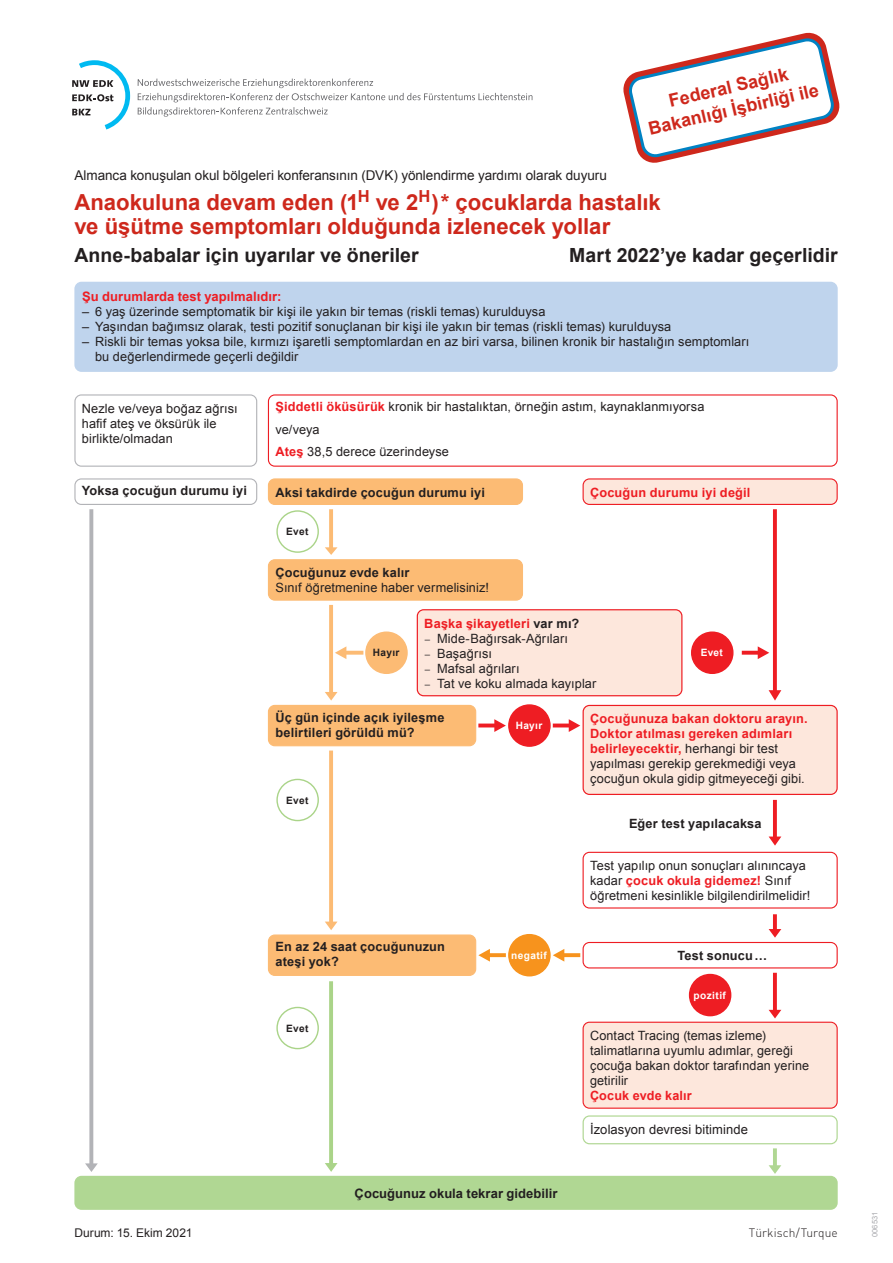
<style>
.page{position:relative;width:893px;height:1263px;background:#fff}
.page>*{position:absolute;margin:0;border:0;box-sizing:border-box;transform-origin:0 0}
.t1{font:700 22.2px/24px "Arial";color:#ce281c}
.t2{font:700 19.5px "Arial";color:#231f20}
.t3{font:700 18px/22.5px "Arial";color:#ce281c;text-align:center}
.t4{font:13.5px "Arial";letter-spacing:-.005em;color:#231f20}
.t5{font:700 13.05px "Arial";letter-spacing:.005em;color:#ee1d23}
.t6{font:700 13.05px "Arial";letter-spacing:.005em;color:#231f20}
.t7{font:13.05px "Arial";letter-spacing:.005em;color:#231f20}
.t8{font:12.75px/15px "Arial";letter-spacing:.01em;color:#231f20}
.t9{font:700 12.75px/15px "Arial";letter-spacing:.015em;color:#231f20}
.t10{font:700 12.75px "Arial";letter-spacing:.015em;color:#ee1d23}
.t11{font:12px "Arial";color:#231f20}
.t12{font:300 12px "DINOT";letter-spacing:.005em;color:#231f20}
.t13{font:700 10.2px "Arial";letter-spacing:.04em;color:#fff}
.t14{font:700 10.2px "Arial";letter-spacing:.025em;color:#231f20}
.t15{font:7.5px "Arial";color:#a8a9ad}
.s1{font-weight:700;color:#ee1d23}
.s2{color:#231f20}
.s3{font-family:"Minion Pro"}
</style>
<div class="page">
<svg style="left:72px;top:60px;width:460px;height:70px"></svg>
<div style="left:75px;top:282px;width:762px;height:89px;background:#bfd4ed;border-radius:6px"></div>
<div style="left:74px;top:282px;width:764px;height:90px;border:2px solid #bfd4ed;border-radius:6px"></div>
<div style="left:268px;top:394px;width:570px;height:73px;border:1px solid #ee1d23;border-radius:6px"></div>
<div style="left:74px;top:394px;width:183px;height:73px;border:1px solid #b2b3b7;border-radius:6px"></div>
<svg style="left:623px;top:32px;width:217px;height:131px"></svg>
<div style="left:75px;top:1176px;width:762px;height:33px;background:#b0d793;border-radius:6px"></div>
<div style="left:74px;top:1176px;width:764px;height:34px;border:2px solid #b0d793;border-radius:6px"></div>
<div style="left:268px;top:560px;width:254px;height:40px;background:#fcbb74;border-radius:6px"></div>
<div style="left:268px;top:559px;width:255px;height:42px;border:1px solid #fcbb74;border-radius:6px"></div>
<div style="left:268px;top:479px;width:254px;height:25px;background:#fcbb74;border-radius:6px"></div>
<div style="left:268px;top:478px;width:255px;height:27px;border:1px solid #fcbb74;border-radius:6px"></div>
<div style="left:74px;top:478px;width:183px;height:27px;border:1px solid #b2b3b7;border-radius:6px"></div>
<div style="left:583px;top:479px;width:254px;height:25px;background:#fde7dc;border-radius:6px"></div>
<div style="left:583px;top:478px;width:255px;height:27px;border:1px solid #ee1d23;border-radius:6px"></div>
<div style="left:268px;top:705px;width:208px;height:41px;background:#fcbb74;border-radius:6px"></div>
<div style="left:268px;top:705px;width:208px;height:41px;border:1px solid #fcbb74;border-radius:6px"></div>
<div style="left:268px;top:935px;width:208px;height:40px;background:#fcbb74;border-radius:6px"></div>
<div style="left:268px;top:934px;width:208px;height:42px;border:1px solid #fcbb74;border-radius:6px"></div>
<div style="left:583px;top:1115px;width:255px;height:29px;border:1px solid #b0d793;border-radius:6px"></div>
<div style="left:583px;top:1022px;width:254px;height:86px;background:#fde7dc;border-radius:6px"></div>
<div style="left:583px;top:1022px;width:255px;height:87px;border:1px solid #ee1d23;border-radius:6px"></div>
<div style="left:583px;top:852px;width:255px;height:56px;border:1px solid #ee1d23;border-radius:6px"></div>
<div style="left:583px;top:942px;width:255px;height:26px;border:1px solid #ee1d23;border-radius:6px"></div>
<svg style="left:325px;top:750px;width:13px;height:180px"></svg>
<svg style="left:325px;top:981px;width:13px;height:191px"></svg>
<svg style="left:325px;top:509px;width:13px;height:46px"></svg>
<svg style="left:325px;top:605px;width:38px;height:96px"></svg>
<svg style="left:742px;top:509px;width:39px;height:192px"></svg>
<div style="left:366px;top:632px;width:41px;height:41px;background:#fcbb74;border-radius:50%"></div>
<div style="left:365px;top:631px;width:43px;height:43px;border:1px solid #fcbb74;border-radius:50%"></div>
<div style="left:276px;top:510px;width:43px;height:43px;border:1px solid #aad489;border-radius:50%"></div>
<div style="left:692px;top:632px;width:41px;height:41px;background:#ee1d23;border-radius:50%"></div>
<div style="left:691px;top:631px;width:42px;height:43px;border:1px solid #ee1d23;border-radius:50%"></div>
<div style="left:690px;top:974px;width:41px;height:42px;background:#ee1d23;border-radius:50%"></div>
<div style="left:689px;top:974px;width:42px;height:42px;border:1px solid #ee1d23;border-radius:50%"></div>
<div style="left:509px;top:935px;width:41px;height:41px;background:#f7931d;border-radius:50%"></div>
<div style="left:508px;top:934px;width:43px;height:42px;border:1px solid #f7931d;border-radius:50%"></div>
<svg style="left:85px;top:509px;width:13px;height:663px"></svg>
<div style="left:417px;top:610px;width:265px;height:86px;background:#fde7dc;border-radius:6px"></div>
<div style="left:417px;top:609px;width:265px;height:87px;border:1px solid #ee1d23;border-radius:6px"></div>
<div style="left:583px;top:705px;width:254px;height:89px;background:#fde7dc;border-radius:6px"></div>
<div style="left:583px;top:705px;width:255px;height:90px;border:1px solid #ee1d23;border-radius:6px"></div>
<svg style="left:478px;top:719px;width:28px;height:13px"></svg>
<svg style="left:478px;top:949px;width:28px;height:12px"></svg>
<svg style="left:553px;top:719px;width:27px;height:13px"></svg>
<svg style="left:553px;top:949px;width:27px;height:12px"></svg>
<div style="left:509px;top:705px;width:41px;height:41px;background:#ee1d23;border-radius:50%"></div>
<div style="left:508px;top:704px;width:43px;height:43px;border:1px solid #ee1d23;border-radius:50%"></div>
<svg style="left:769px;top:800px;width:12px;height:46px"></svg>
<svg style="left:769px;top:914px;width:12px;height:24px"></svg>
<svg style="left:769px;top:973px;width:12px;height:45px"></svg>
<svg style="left:769px;top:1148px;width:12px;height:26px"></svg>
<div style="left:276px;top:1007px;width:43px;height:42px;border:1px solid #aad489;border-radius:50%"></div>
<div style="left:276px;top:779px;width:43px;height:42px;border:1px solid #aad489;border-radius:50%"></div>
<p class="t4" style="left:74px;top:166px;width:534px">Almanca konuşulan okul bölgeleri konferansının (DVK) yönlendirme yardımı olarak duyuru</p>
<h3 class="t3" style="left:641px;top:96px;width:176px;rotate:-13deg">Federal Sağlık<br>Bakanlığı İşbirliği ile</h3>
<h1 class="t1" style="left:74px;top:191px;width:588px">Anaokuluna devam eden (1<sup>H</sup> ve 2<sup>H</sup>) * çocuklarda hastalık ve üşütme semptomları olduğunda izlenecek yollar</h1>
<h2 class="t2" style="left:74px;top:242px;width:346px">Anne-babalar için uyarılar ve öneriler</h2>
<h2 class="t2" style="left:569px;top:242px;width:270px">Mart 2022’ye kadar geçerlidir</h2>
<p class="t5" style="left:82px;top:287px;width:201px">Şu durumlarda test yapılmalıdır:</p>
<p class="t8" style="left:82px;top:304px;width:465px">– 6 yaş üzerinde semptomatik bir kişi ile yakın bir temas (riskli temas) kurulduysa</p>
<p class="t8" style="left:82px;top:319px;width:591px">– Yaşından bağımsız olarak, testi pozitif sonuçlanan bir kişi ile yakın bir temas (riskli temas) kurulduysa</p>
<p class="t8" style="left:95px;top:334px;width:656px;text-indent:-13px">– Riskli bir temas yoksa bile, kırmızı işaretli semptomlardan en az biri varsa, bilinen kronik bir hastalığın semptomları bu değerlendirmede geçerli değildir</p>
<p class="t8" style="left:275px;top:396px;width:430px;line-height:22.5px"><span class="s1">Şiddetli öküsürük</span> kronik bir hastalıktan, örneğin astım, kaynaklanmıyorsa ve/veya<br><span class="s1">Ateş</span> 38,5 derece üzerindeyse</p>
<p class="t8" style="left:82px;top:401px;width:157px">Nezle ve/veya boğaz ağrısı hafif ateş ve öksürük ile birlikte/olmadan</p>
<p class="t9" style="left:82px;top:484px;width:166px">Yoksa çocuğun durumu iyi</p>
<p class="t9" style="left:275px;top:485px;width:211px">Aksi takdirde çocuğun durumu iyi</p>
<p class="t10" style="left:590px;top:484px;width:162px">Çocuğun durumu iyi değil</p>
<p class="t14" style="left:286px;top:525px;width:24px">Evet</p>
<p class="t9" style="left:275px;top:566px;width:136px">Çocuğunuz evde kalır</p>
<p class="t8" style="left:275px;top:581px;width:215px">Sınıf öğretmenine haber vermelisiniz!</p>
<p class="t10" style="left:424px;top:614px;width:156px">Başka şikayetleri <span class="s2">var mı?</span></p>
<p class="t8" style="left:424px;top:631px;width:145px"><span class="s3">–</span> Mide-Bağırsak-Ağrıları</p>
<p class="t8" style="left:424px;top:646px;width:69px"><span class="s3">–</span> Başağrısı</p>
<p class="t8" style="left:424px;top:661px;width:97px"><span class="s3">–</span> Mafsal ağrıları</p>
<p class="t8" style="left:424px;top:676px;width:174px"><span class="s3">–</span> Tat ve koku almada kayıplar</p>
<p class="t8" style="left:590px;top:711px;width:219px"><span class="s1">Çocuğunuza bakan doktoru arayın.<br>Doktor atılması gereken adımları belirleyecektir,</span> herhangi bir test yapılması gerekip gerekmediği veya çocuğun okula gidip gitmeyeceği gibi.</p>
<p class="t14" style="left:373px;top:646px;width:28px">Hayır</p>
<p class="t13" style="left:701px;top:646px;width:24px">Evet</p>
<p class="t9" style="left:275px;top:710px;width:171px">Üç gün içinde açık iyileşme belirtileri görüldü mü?</p>
<p class="t13" style="left:516px;top:719px;width:28px">Hayır</p>
<p class="t14" style="left:286px;top:793px;width:24px">Evet</p>
<p class="t9" style="left:275px;top:940px;width:171px">En az 24 saat çocuğunuzun ateşi yok?</p>
<p class="t14" style="left:286px;top:1021px;width:24px">Evet</p>
<p class="t13" style="left:511px;top:948px;width:37px">negatif</p>
<p class="t6" style="left:355px;top:1184px;width:204px">Çocuğunuz okula tekrar gidebilir</p>
<p class="t9" style="left:629px;top:817px;width:134px">Eğer test yapılacaksa</p>
<p class="t8" style="left:590px;top:858px;width:222px">Test yapılıp onun sonuçları alınıncaya kadar <span class="s1">çocuk okula gidemez!</span> Sınıf öğretmeni kesinlikle bilgilendirilmelidir!</p>
<p class="t9" style="left:677px;top:949px;width:91px">Test sonucu…</p>
<p class="t13" style="left:694px;top:988px;width:34px">pozitif</p>
<p class="t8" style="left:590px;top:1028px;width:221px">Contact Tracing (temas izleme) talimatlarına uyumlu adımlar, gereği çocuğa bakan doktor tarafından yerine getirilir</p>
<p class="t10" style="left:590px;top:1087px;width:103px">Çocuk evde kalır</p>
<p class="t7" style="left:590px;top:1121px;width:159px">İzolasyon devresi bitiminde</p>
<p class="t11" style="left:74px;top:1224px;width:119px">Durum: 15. Ekim 2021</p>
<p class="t12" style="left:749px;top:1225px;width:91px">Türkisch/Turque</p>
<p class="t15" style="left:870px;top:1237px;width:27px;rotate:-90deg">006531</p>
</div>
